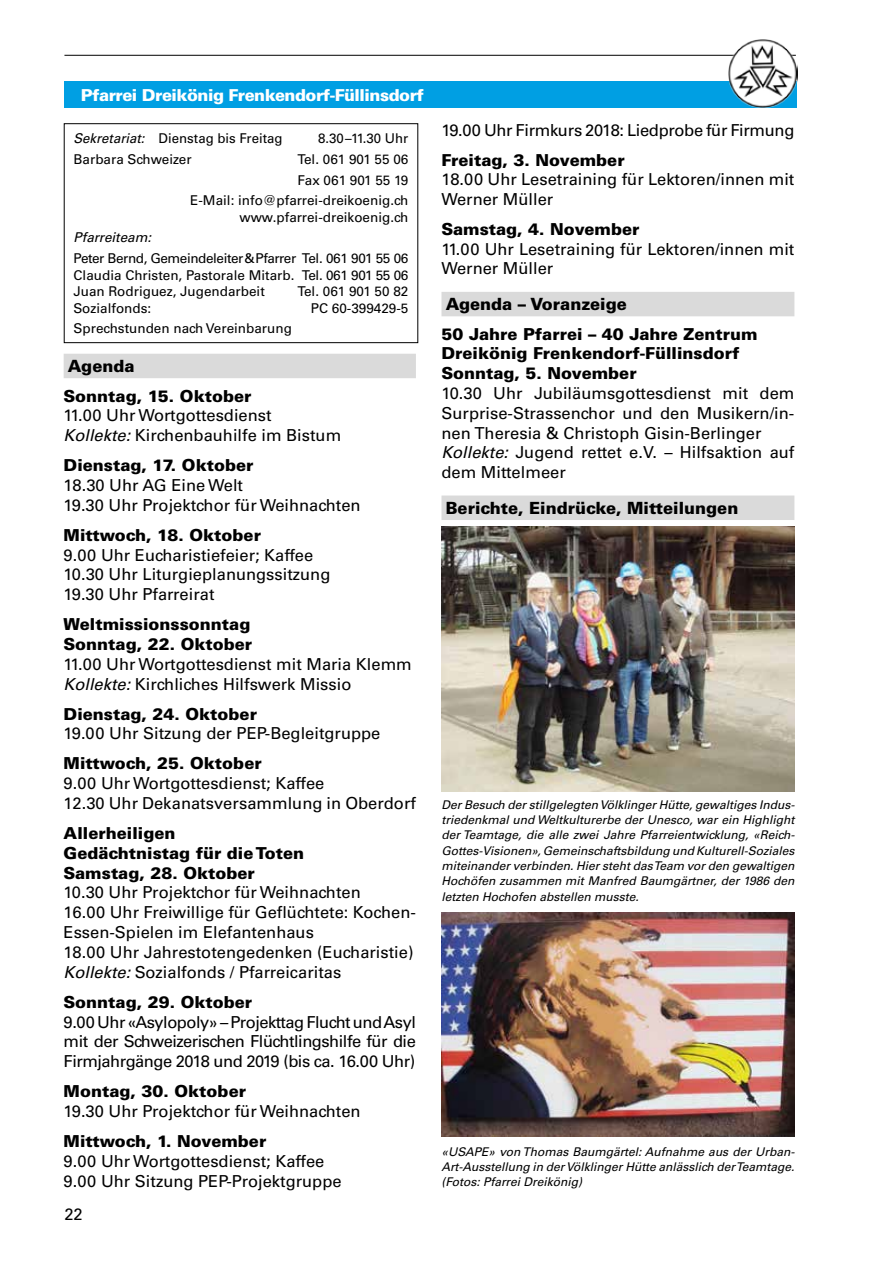
<style>
.page{position:relative;width:893px;height:1263px;background:#fff}
.page>*{position:absolute;margin:0;border:0;box-sizing:border-box;transform-origin:0 0}
.t1{font:900 16.8px "Univers";color:#000}
.t2{font:16.5px/19.8px "Univers";color:#000}
.t3{font:900 16.5px/19.8px "Univers";color:#000}
.t4{font:16.5px "Univers";letter-spacing:-.02em;color:#000}
.t5{font:900 16.5px "Univers";letter-spacing:-.03em;color:#fff}
.t6{font:13.5px/20.7px "Univers";color:#000;text-align:right}
.t7{font:13.5px/20.7px "Univers";letter-spacing:-.03em;color:#000}
.t8{font:italic 12px/15.3px "Univers";color:#000;text-align:justify}
.s1{font-style:italic}
.s2{font-size:13.2px}
</style>
<div class="page">
<hr style="left:64px;top:55px;width:732px;height:1px;background:#000">
<div style="left:64px;top:82px;width:733px;height:26px;background:#009fe3"></div>
<img style="left:728px;top:39px;width:69px;height:68px">
<div style="left:64px;top:123px;width:354px;height:220px;border:1px solid #000"></div>
<div style="left:64px;top:354px;width:352px;height:24px;background:#dadada"></div>
<div style="left:441px;top:292px;width:353px;height:24px;background:#dadada"></div>
<div style="left:441px;top:495px;width:353px;height:25px;background:#dadada"></div>
<img style="left:441px;top:527px;width:353px;height:264px">
<img style="left:441px;top:912px;width:353px;height:224px">
<p class="t5" style="left:81px;top:85px;width:345px">Pfarrei Dreikönig Frenkendorf-Füllinsdorf</p>
<p class="t6" style="left:74px;top:128px;width:211px"><span class="s1">Sekretariat:</span> Dienstag bis Freitag</p>
<p class="t6" style="left:318px;top:128px;width:92px">8.30–11.30 Uhr</p>
<p class="t6" style="left:74px;top:149px;width:120px">Barbara Schweizer</p>
<p class="t6" style="left:190px;top:149px;width:220px">Tel. 061 901 55 06<br>Fax 061 901 55 19<br>E-Mail: info@pfarrei-dreikoenig.ch</p>
<p class="t6" style="left:239px;top:207px;width:170px">www.pfarrei-dreikoenig.ch</p>
<p class="t7" style="left:74px;top:227px;width:336px"><span class="s1">Pfarreiteam:<br></span>Peter Bernd, Gemeindeleiter<span class="s2">&amp;</span>Pfarrer Tel. 061 901 55 06</p>
<p class="t6" style="left:74px;top:267px;width:336px;line-height:16.5px;text-align:left">Claudia Christen, Pastorale Mitarb. Tel. 061 901 55 06<br>Juan Rodriguez, Jugendarbeit</p>
<p class="t6" style="left:297px;top:281px;width:113px">Tel. 061 901 50 82</p>
<p class="t6" style="left:74px;top:298px;width:79px">Sozialfonds:</p>
<p class="t6" style="left:311px;top:298px;width:99px">PC 60-399429-5</p>
<p class="t6" style="left:74px;top:318px;width:220px">Sprechstunden nach Vereinbarung</p>
<p class="t1" style="left:68px;top:355px;width:68px">Agenda</p>
<p class="t3" style="left:64px;top:386px;width:189px">Sonntag, 15. Oktober</p>
<p class="t2" style="left:64px;top:406px;width:279px">11.00 Uhr Wortgottesdienst<br><span class="s1">Kollekte:</span> Kirchenbauhilfe im Bistum</p>
<p class="t3" style="left:64px;top:455px;width:191px">Dienstag, 17. Oktober</p>
<p class="t2" style="left:64px;top:475px;width:299px">18.30 Uhr AG Eine Welt<br>19.30 Uhr Projektchor für Weihnachten</p>
<p class="t3" style="left:64px;top:525px;width:199px">Mittwoch, 18. Oktober</p>
<p class="t2" style="left:64px;top:545px;width:268px">9.00 Uhr Eucharistiefeier; Kaffee<br>10.30 Uhr Liturgieplanungssitzung<br>19.30 Uhr Pfarreirat</p>
<p class="t3" style="left:64px;top:614px;width:190px">Weltmissionssonntag<br>Sonntag, 22. Oktober</p>
<p class="t2" style="left:64px;top:654px;width:350px">11.00 Uhr Wortgottesdienst mit Maria Klemm<br><span class="s1">Kollekte:</span> Kirchliches Hilfswerk Missio</p>
<p class="t3" style="left:64px;top:704px;width:195px">Dienstag, 24. Oktober</p>
<p class="t2" style="left:64px;top:724px;width:318px">19.00 Uhr Sitzung der PEP-Begleitgruppe</p>
<p class="t3" style="left:64px;top:753px;width:200px">Mittwoch, 25. Oktober</p>
<p class="t2" style="left:64px;top:773px;width:354px">9.00 Uhr Wortgottesdienst; Kaffee<br>12.30 Uhr Dekanatsversammlung in Oberdorf</p>
<p class="t3" style="left:64px;top:823px;width:242px">Allerheiligen<br>Gedächtnistag für die Toten<br>Samstag, 28. Oktober</p>
<p class="t2" style="left:64px;top:883px;width:354px">10.30 Uhr Projektchor für Weihnachten<br>16.00 Uhr Freiwillige für Geflüchtete: Kochen-Essen-Spielen im Elefantenhaus<br>18.00 Uhr Jahrestotengedenken (Eucharistie)<br><span class="s1">Kollekte:</span> Sozialfonds / Pfarreicaritas</p>
<p class="t3" style="left:64px;top:992px;width:190px">Sonntag, 29. Oktober</p>
<p class="t2" style="left:64px;top:1012px;width:354px;text-align:justify">9.00 Uhr «Asylopoly» – Projekttag Flucht und Asyl mit der Schweizerischen Flüchtlingshilfe für die Firmjahrgänge 2018 und 2019 (bis ca. 16.00 Uhr)</p>
<p class="t3" style="left:64px;top:1081px;width:184px">Montag, 30. Oktober</p>
<p class="t2" style="left:64px;top:1101px;width:299px">19.30 Uhr Projektchor für Weihnachten</p>
<p class="t3" style="left:64px;top:1131px;width:204px">Mittwoch, 1. November</p>
<p class="t2" style="left:64px;top:1151px;width:279px">9.00 Uhr Wortgottesdienst; Kaffee<br>9.00 Uhr Sitzung PEP-Projektgruppe</p>
<p class="t2" style="left:64px;top:1204px;width:20px">22</p>
<p class="t4" style="left:441px;top:120px;width:354px">19.00 Uhr Firmkurs 2018: Liedprobe für Firmung</p>
<p class="t3" style="left:441px;top:150px;width:185px">Freitag, 3. November</p>
<p class="t2" style="left:441px;top:170px;width:354px">18.00 Uhr Lesetraining für Lektoren/innen mit<br>Werner Müller</p>
<p class="t3" style="left:441px;top:219px;width:199px">Samstag, 4. November</p>
<p class="t2" style="left:441px;top:239px;width:354px">11.00 Uhr Lesetraining für Lektoren/innen mit<br>Werner Müller</p>
<p class="t1" style="left:446px;top:293px;width:183px">Agenda – Voranzeige</p>
<p class="t3" style="left:441px;top:324px;width:318px">50 Jahre Pfarrei – 40 Jahre Zentrum<br>Dreikönig Frenkendorf-Füllinsdorf<br>Sonntag, 5. November</p>
<p class="t2" style="left:441px;top:383px;width:354px">10.30 Uhr Jubiläumsgottesdienst mit dem Surprise-Strassenchor und den Musikern/in&shy;nen Theresia &amp; Christoph Gisin-Berlinger <span class="s1">Kollekte:</span> Jugend rettet e.V. – Hilfsaktion auf dem Mittelmeer</p>
<p class="t1" style="left:446px;top:497px;width:294px">Berichte, Eindrücke, Mitteilungen</p>
<p class="t8" style="left:441px;top:797px;width:355px">Der Besuch der stillgelegten Völklinger Hütte, gewaltiges Indus&shy;triedenkmal und Weltkulturerbe der Unesco, war ein Highlight der Teamtage, die alle zwei Jahre Pfarreientwicklung, «Reich-Gottes-Visionen», Gemeinschaftsbildung und Kulturell-Soziales miteinander verbinden. Hier steht das Team vor den gewaltigen Hochöfen zusammen mit Manfred Baumgärtner, der 1986 den letzten Hochofen abstellen musste.</p>
<p class="t8" style="left:441px;top:1144px;width:355px">«USAPE» von Thomas Baumgärtel: Aufnahme aus der Urban-Art-Ausstellung in der Völklinger Hütte anlässlich der Teamtage. (Fotos: Pfarrei Dreikönig)</p>
</div>
